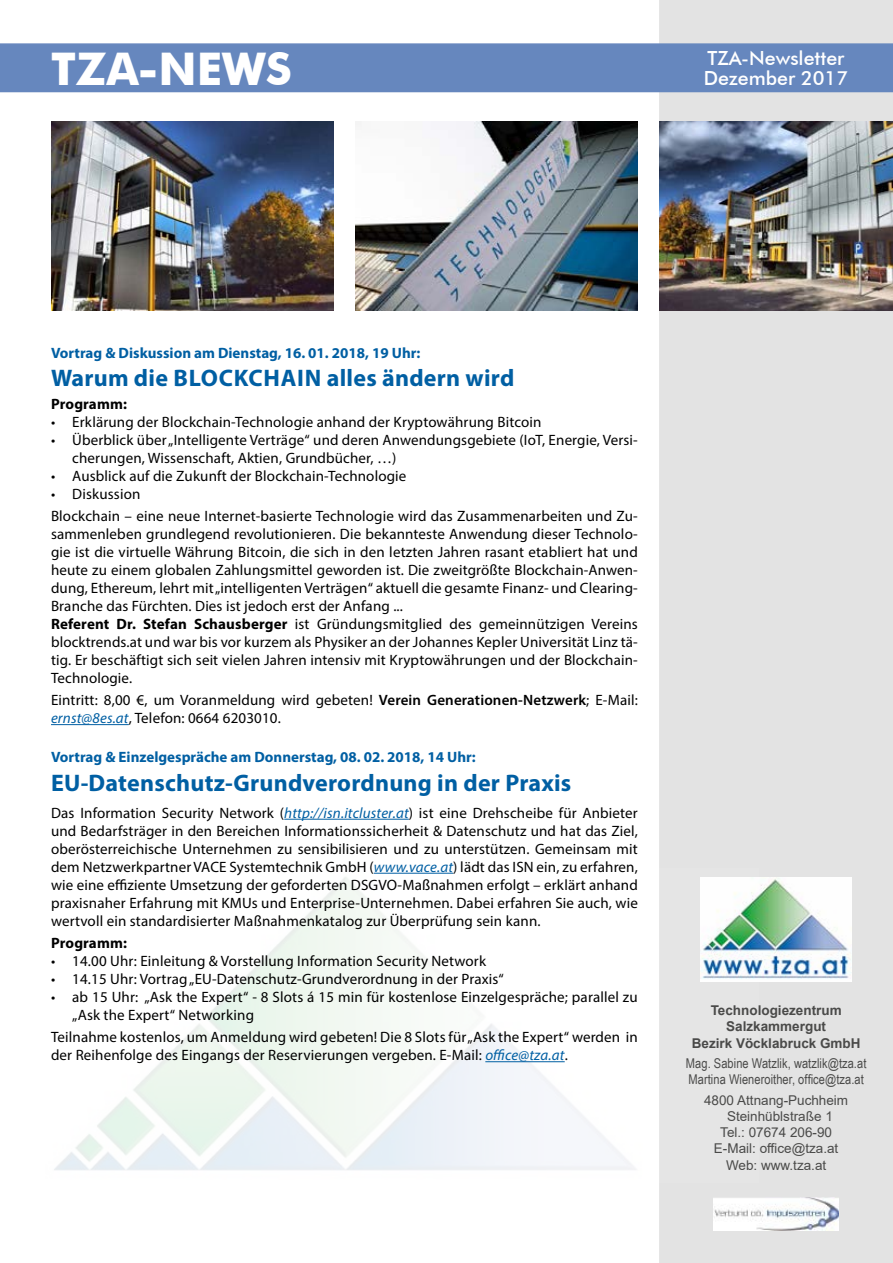
<style>
.page{position:relative;width:893px;height:1263px;background:#fff}
.page>*{position:absolute;margin:0;border:0;box-sizing:border-box;transform-origin:0 0}
.t1{font:700 45px "Futura BT";color:#fff}
.t2{font:700 24px "Myriad Pro";letter-spacing:.01em;color:#005fa3}
.t3{font:500 19.5px/19.5px "Futura BT";color:#fff}
.t4{font:15px/18px "Myriad Pro";letter-spacing:.01em;color:#000}
.t5{font:700 15px "Myriad Pro";color:#005fa3}
.t6{font:700 15px "Myriad Pro";letter-spacing:.01em;color:#000}
.t7{font:13.5px/16.2px "Arial";color:#4a4a49;text-align:center}
.t8{font:13.5px/16.2px "Arial Narrow";letter-spacing:.005em;color:#4a4a49}
.t9{font:700 13.5px/16.2px "Arial";color:#4a4a49;text-align:center}
.s1{font-weight:700}
.s2{font-weight:600}
.s3{font-style:italic;color:#005fa3}
</style>
<div class="page">
<div style="left:659px;top:0;width:234px;height:1263px;background:#e3e3e3"></div>
<div style="left:0;top:43px;width:893px;height:49px;background:#6687be"></div>
<img style="left:54px;top:868px;width:705px;height:314px">
<img style="left:701px;top:877px;width:151px;height:104px">
<img style="left:714px;top:1198px;width:124px;height:32px">
<hr style="left:51px;top:724px;width:78px;height:1px;background:#005fa3">
<hr style="left:284px;top:819px;width:125px;height:1px;background:#005fa3">
<hr style="left:374px;top:873px;width:79px;height:1px;background:#005fa3">
<hr style="left:485px;top:1061px;width:80px;height:1px;background:#005fa3">
<img style="left:355px;top:121px;width:283px;height:189px">
<img style="left:51px;top:121px;width:283px;height:189px">
<img style="left:659px;top:121px;width:234px;height:189px">
<h1 class="t1" style="left:51px;top:42px;width:243px">TZA-NEWS</h1>
<h3 class="t3" style="left:704px;top:49px;width:146px">TZA-Newsletter<br>Dezember 2017</h3>
<p class="t5" style="left:51px;top:343px;width:371px">Vortrag &amp; Diskussion am Dienstag, 16. 01. 2018, 19 Uhr:</p>
<h2 class="t2" style="left:51px;top:363px;width:465px">Warum die BLOCKCHAIN alles ändern wird</h2>
<p class="t6" style="left:51px;top:394px;width:77px">Programm:</p>
<p class="t4" style="left:51px;top:412px;width:492px">• Erklärung der Blockchain-Technologie anhand der Kryptowährung Bitcoin</p>
<p class="t4" style="left:72px;top:430px;width:567px;text-indent:-21px">• Überblick über „Intelligente Verträge“ und deren Anwendungsgebiete (IoT, Energie, Versi&shy;cherungen, Wissenschaft, Aktien, Grundbücher, …)</p>
<p class="t4" style="left:51px;top:466px;width:357px">• Ausblick auf die Zukunft der Blockchain-Technologie</p>
<p class="t4" style="left:51px;top:482px;width:588px;line-height:22.2px">• Diskussion<br>Blockchain – eine neue Internet-basierte Technologie wird das Zusammenarbeiten und Zu-</p>
<p class="t4" style="left:51px;top:525px;width:588px">sammenleben grundlegend revolutionieren. Die bekannteste Anwendung dieser Technolo&shy;gie ist die virtuelle Währung Bitcoin, die sich in den letzten Jahren rasant etabliert hat und heute zu einem globalen Zahlungsmittel geworden ist. Die zweitgrößte Blockchain-Anwen&shy;dung, Ethereum, lehrt mit „intelligenten Verträgen“ aktuell die gesamte Finanz- und Clearing-Branche das Fürchten. Dies ist jedoch erst der Anfang ...<br><span class="s1">Referent Dr. Stefan Schausberger</span> ist Gründungsmitglied des gemeinnützigen Vereins blocktrends.at und war bis vor kurzem als Physiker an der Johannes Kepler Universität Linz tä&shy;tig. Er beschäftigt sich seit vielen Jahren intensiv mit Kryptowährungen und der Blockchain-Technologie.</p>
<p class="t4" style="left:51px;top:691px;width:588px">Eintritt: 8,00 €, um Voranmeldung wird gebeten! <span class="s2">Verein Generationen-Netzwerk</span>; E-Mail: <span class="s3">ernst@8es.at</span>, Telefon: 0664 6203010.</p>
<p class="t5" style="left:51px;top:747px;width:426px">Vortrag &amp; Einzelgespräche am Donnerstag, 08. 02. 2018, 14 Uhr:</p>
<h2 class="t2" style="left:51px;top:767px;width:522px">EU-Datenschutz-Grundverordnung in der Praxis</h2>
<p class="t4" style="left:51px;top:803px;width:588px;text-align:justify">Das Information Security Network (<span class="s3">http://isn.itcluster.at</span>) ist eine Drehscheibe für Anbieter und Bedarfsträger in den Bereichen Informationssicherheit &amp; Datenschutz und hat das Ziel, oberösterreichische Unternehmen zu sensibilisieren und zu unterstützen. Gemeinsam mit dem Netzwerkpartner VACE Systemtechnik GmbH (<span class="s3">www.vace.at</span>) lädt das ISN ein, zu erfahren, wie eine effiziente Umsetzung der geforderten DSGVO-Maßnahmen erfolgt – erklärt anhand praxisnaher Erfahrung mit KMUs und Enterprise-Unternehmen. Dabei erfahren Sie auch, wie wertvoll ein standardisierter Maßnahmenkatalog zur Überprüfung sein kann.</p>
<p class="t6" style="left:51px;top:933px;width:77px">Programm:</p>
<p class="t4" style="left:51px;top:952px;width:437px">• 14.00 Uhr: Einleitung &amp; Vorstellung Information Security Network</p>
<p class="t4" style="left:51px;top:970px;width:454px">• 14.15 Uhr: Vortrag „EU-Datenschutz-Grundverordnung in der Praxis“</p>
<p class="t4" style="left:72px;top:988px;width:567px;text-indent:-21px">• ab 15 Uhr: „Ask the Expert“ - 8 Slots á 15 min für kostenlose Einzelgespräche; parallel zu „Ask the Expert“ Networking</p>
<p class="t4" style="left:51px;top:1028px;width:588px">Teilnahme kostenlos, um Anmeldung wird gebeten! Die 8 Slots für „Ask the Expert“ werden in der Reihenfolge des Eingangs der Reservierungen vergeben. E-Mail: <span class="s3">office@tza.at</span>.</p>
<p class="t9" style="left:692px;top:1002px;width:170px">Technologiezentrum<br>Salzkammergut<br>Bezirk Vöcklabruck GmbH</p>
<p class="t8" style="left:686px;top:1055px;width:182px">Mag. Sabine Watzlik, watzlik@tza.at<br>Martina Wieneroither, office@tza.at</p>
<p class="t7" style="left:704px;top:1092px;width:146px">4800 Attnang-Puchheim<br>Steinhüblstraße 1<br>Tel.: 07674 206-90<br>E-Mail: office@tza.at<br>Web: www.tza.at</p>
</div>
